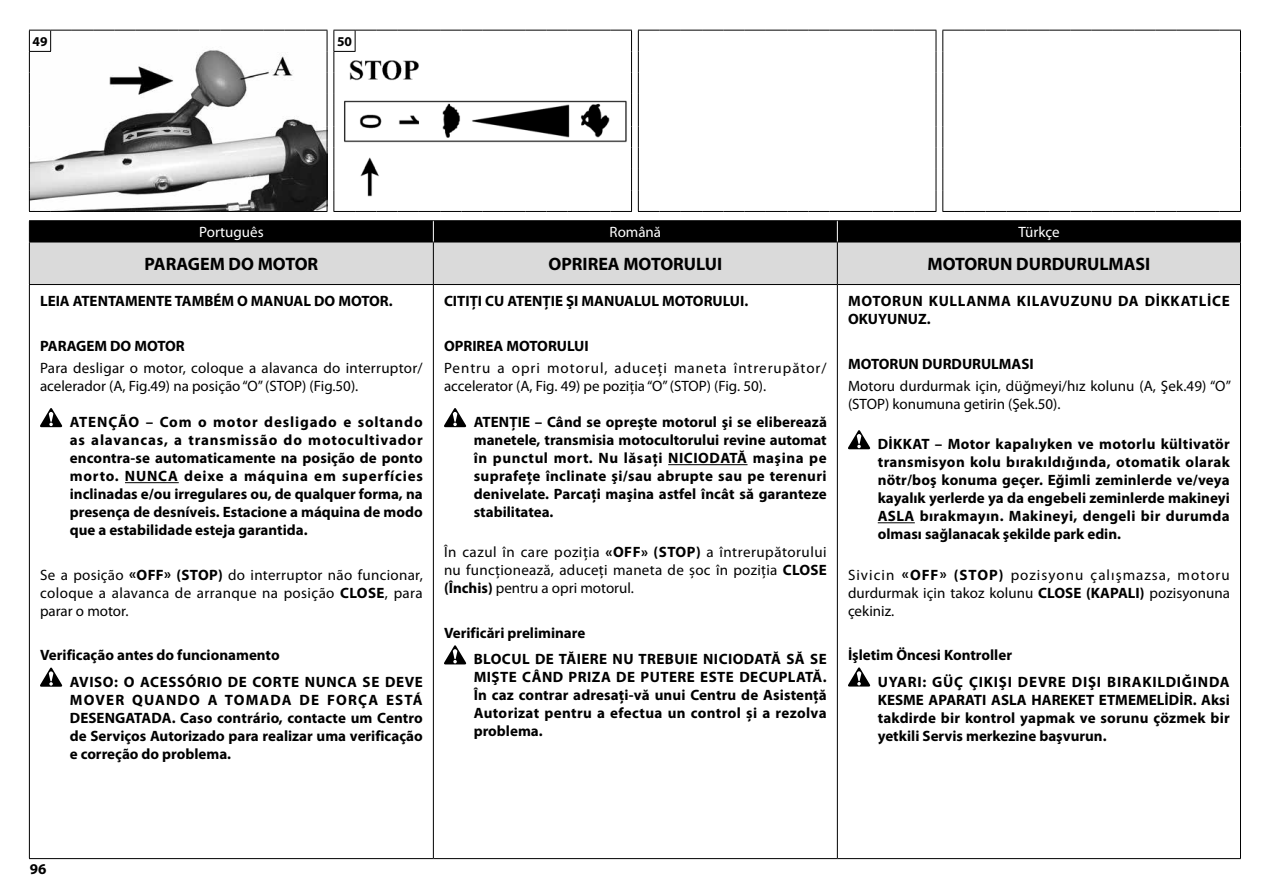
<style>
.page{position:relative;width:1263px;height:893px;background:#fff}
.page>*{position:absolute;margin:0;border:0;box-sizing:border-box;transform-origin:0 0}
.t1{font:700 18px "Myriad Pro";color:#000}
.t2{font:700 15px/18px "Myriad Pro";color:#000;text-align:justify}
.t3{font:15px/18px "Myriad Pro";letter-spacing:.005em;color:#000;text-align:justify}
.t4{font:15px/18px "Myriad Pro";letter-spacing:.06em;color:#000}
.t5{font:700 15px/26.5px "Myriad Pro";letter-spacing:.05em;color:#000}
.t6{font:700 15px/18px "Myriad Pro";letter-spacing:.045em;color:#000}
.t7{font:15px "Myriad Pro";color:#fff}
.t8{font:700 13.5px "Myriad Pro";color:#000}
.s1{font-weight:700}
</style>
<div class="page">
<svg style="left:29px;top:30px;width:1212px;height:182px"></svg>
<div style="left:30px;top:243px;width:1210px;height:41px;background:#dadada"></div>
<hr style="left:29px;top:220px;width:404px;height:1px;background:#000">
<hr style="left:433px;top:220px;width:404px;height:1px;background:#000">
<hr style="left:837px;top:220px;width:404px;height:1px;background:#000">
<hr style="left:29px;top:242px;width:404px;height:1px;background:#000">
<hr style="left:29px;top:242px;width:1px;height:42px;background:#000">
<hr style="left:433px;top:242px;width:404px;height:1px;background:#000">
<hr style="left:433px;top:242px;width:1px;height:42px;background:#000">
<hr style="left:837px;top:242px;width:404px;height:1px;background:#000">
<hr style="left:837px;top:242px;width:1px;height:42px;background:#000">
<hr style="left:1240px;top:242px;width:1px;height:42px;background:#000">
<hr style="left:29px;top:284px;width:404px;height:1px;background:#000">
<hr style="left:29px;top:285px;width:1px;height:573px;background:#000">
<hr style="left:433px;top:284px;width:404px;height:1px;background:#000">
<hr style="left:433px;top:285px;width:1px;height:573px;background:#000">
<hr style="left:837px;top:284px;width:404px;height:1px;background:#000">
<hr style="left:837px;top:285px;width:1px;height:573px;background:#000">
<hr style="left:1240px;top:285px;width:1px;height:573px;background:#000">
<div style="left:29px;top:221px;width:1212px;height:21px;background:#000"></div>
<hr style="left:29px;top:858px;width:404px;height:1px;background:#000">
<hr style="left:433px;top:858px;width:404px;height:1px;background:#000">
<hr style="left:837px;top:858px;width:404px;height:1px;background:#000">
<hr style="left:125px;top:482px;width:54px;height:1px;background:#000">
<svg style="left:40px;top:408px;width:22px;height:19px"></svg>
<svg style="left:40px;top:668px;width:22px;height:19px"></svg>
<hr style="left:668px;top:464px;width:79px;height:1px;background:#000">
<svg style="left:444px;top:408px;width:22px;height:19px"></svg>
<svg style="left:444px;top:645px;width:22px;height:19px"></svg>
<hr style="left:878px;top:522px;width:37px;height:1px;background:#000">
<svg style="left:848px;top:430px;width:22px;height:19px"></svg>
<svg style="left:848px;top:667px;width:22px;height:20px"></svg>
<p class="t8" style="left:33px;top:32px;width:16px">49</p>
<p class="t8" style="left:337px;top:32px;width:16px">50</p>
<p class="t7" style="left:199px;top:223px;width:66px">Português</p>
<p class="t7" style="left:609px;top:223px;width:53px">Română</p>
<p class="t7" style="left:1018px;top:223px;width:43px">Türkçe</p>
<p class="t1" style="left:144px;top:252px;width:175px">PARAGEM DO MOTOR</p>
<p class="t1" style="left:548px;top:252px;width:175px">OPRIREA MOTORULUI</p>
<p class="t1" style="left:927px;top:252px;width:224px">MOTORUN DURDURULMASI</p>
<p class="t2" style="left:40px;top:292px;width:354px">LEIA ATENTAMENTE TAMBÉM O MANUAL DO MOTOR.</p>
<p class="t2" style="left:40px;top:336px;width:146px">PARAGEM DO MOTOR</p>
<p class="t3" style="left:40px;top:359px;width:384px">Para desligar o motor, coloque a alavanca do interruptor/ acelerador (A, Fig.49) na posição “O” (STOP) (Fig.50).</p>
<p class="t2" style="left:70px;top:413px;width:355px">ATENÇÃO – Com o motor desligado e soltando as alavancas, a transmissão do motocultivador encontra-se automaticamente na posição de ponto morto. NUNCA deixe a máquina em superfícies inclinadas e/ou irregulares ou, de qualquer forma, na presença de desníveis. Estacione a máquina de modo que a estabilidade esteja garantida.</p>
<p class="t3" style="left:40px;top:565px;width:384px">Se a posição <span class="s1">«OFF» (STOP)</span> do interruptor não funcionar, coloque a alavanca de arranque na posição <span class="s1">CLOSE</span>, para parar o motor.</p>
<p class="t2" style="left:70px;top:641px;width:355px;line-height:26.5px;text-indent:-30px">Verificação antes do funcionamento<br>AVISO: O ACESSÓRIO DE CORTE NUNCA SE DEVE</p>
<p class="t2" style="left:70px;top:690px;width:354px">MOVER QUANDO A TOMADA DE FORÇA ESTÁ DESENGATADA. Caso contrário, contacte um Centro de Serviços Autorizado para realizar uma verificação e correção do problema.</p>
<p class="t6" style="left:848px;top:292px;width:383px">MOTORUN KULLANMA KILAVUZUNU DA DİKKATLİCE<br>OKUYUNUZ.</p>
<p class="t2" style="left:848px;top:354px;width:187px">MOTORUN DURDURULMASI</p>
<p class="t3" style="left:848px;top:377px;width:385px">Motoru durdurmak için, düğmeyi/hız kolunu (A, Şek.49) “O” (STOP) konumuna getirin (Şek.50).</p>
<p class="t2" style="left:878px;top:435px;width:354px">DİKKAT – Motor kapalıyken ve motorlu kültivatör transmisyon kolu bırakıldığında, otomatik olarak nötr/boş konuma geçer. Eğimli zeminlerde ve/veya kayalık yerlerde ya da engebeli zeminlerde makineyi ASLA bırakmayın. Makineyi, dengeli bir durumda olması sağlanacak şekilde park edin.</p>
<p class="t3" style="left:848px;top:565px;width:383px">Sivicin <span class="s1">«OFF» (STOP)</span> pozisyonu çalışmazsa, motoru durdurmak için takoz kolunu <span class="s1">CLOSE (KAPALI)</span> pozisyonuna çekiniz.</p>
<p class="t5" style="left:878px;top:641px;width:353px;text-indent:-30px">İşletim Öncesi Kontroller<br>UYARI: GÜÇ ÇIKIŞI DEVRE DIŞI BIRAKILDIĞINDA</p>
<p class="t2" style="left:878px;top:690px;width:354px">KESME APARATI ASLA HAREKET ETMEMELİDİR. Aksi takdirde bir kontrol yapmak ve sorunu çözmek bir yetkili Servis merkezine başvurun.</p>
<p class="t2" style="left:444px;top:292px;width:306px">CITIŢI CU ATENŢIE ŞI MANUALUL MOTORULUI.</p>
<p class="t2" style="left:444px;top:336px;width:146px">OPRIREA MOTORULUI</p>
<p class="t4" style="left:444px;top:359px;width:384px">Pentru a opri motorul, aduceţi maneta întrerupător/ accelerator (A, Fig. 49) pe poziţia “O” (STOP) (Fig. 50).</p>
<p class="t2" style="left:474px;top:413px;width:355px">ATENŢIE – Când se opreşte motorul şi se eliberează manetele, transmisia motocultorului revine automat în punctul mort. Nu lăsaţi NICIODATĂ maşina pe suprafeţe înclinate şi/sau abrupte sau pe terenuri denivelate. Parcaţi maşina astfel încât să garanteze stabilitatea.</p>
<p class="t3" style="left:444px;top:543px;width:384px">În cazul în care poziția <span class="s1">«OFF» (STOP)</span> a întrerupătorului nu funcționează, aduceți maneta de șoc în poziția <span class="s1">CLOSE (Închis)</span> pentru a opri motorul.</p>
<p class="t2" style="left:474px;top:619px;width:354px;line-height:26.5px;text-indent:-30px">Verificări preliminare<br>BLOCUL DE TĂIERE NU TREBUIE NICIODATĂ SĂ SE</p>
<p class="t2" style="left:474px;top:668px;width:355px">MIŞTE CÂND PRIZA DE PUTERE ESTE DECUPLATĂ.<br>În caz contrar adresați-vă unui Centru de Asistență Autorizat pentru a efectua un control și a rezolva problema.</p>
<p class="t2" style="left:30px;top:860px;width:18px">96</p>
</div>
